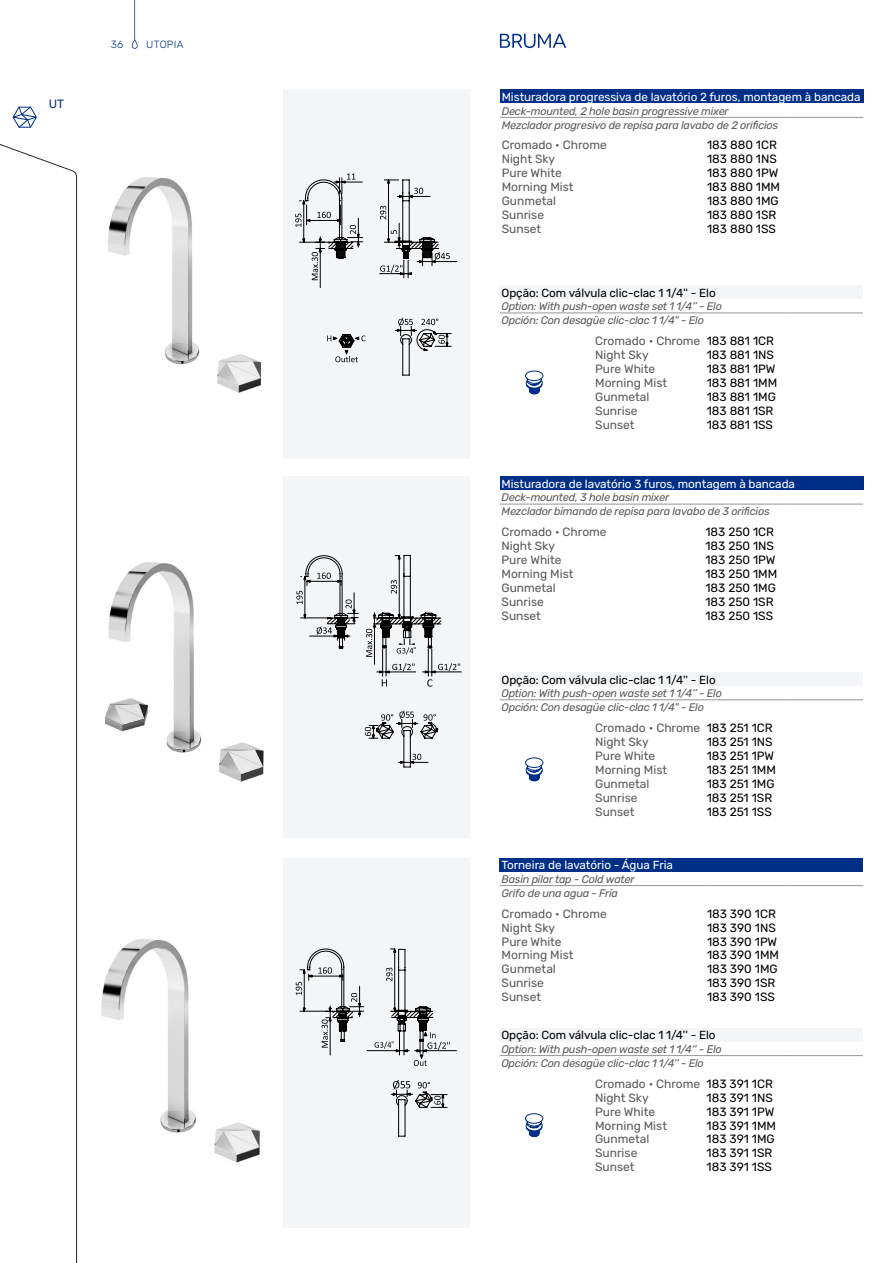
<style>
.page{position:relative;width:893px;height:1263px;background:#fff}
.page>*{position:absolute;margin:0;border:0;box-sizing:border-box;transform-origin:0 0}
.t1{font:12px/14px "Rubik";color:#58595b}
.t2{font:12px "Rubik";color:#000}
.t3{font:12px "Rubik";color:#002f87}
.t4{font:11.7px "Rubik";letter-spacing:-.005em;color:#fff}
.t5{font:11.7px "Rubik";letter-spacing:-.005em;color:#000}
.t6{font:italic 10.95px/14.1px "Rubik";letter-spacing:-.02em;color:#58595b}
.t7{font:300 10.5px "Rubik";letter-spacing:.03em;color:#002f87}
.s1{color:#000}
</style>
<div class="page">
<svg style="left:132px;top:0;width:6px;height:49px"></svg>
<svg style="left:500px;top:34px;width:66px;height:14px"></svg>
<div style="left:500px;top:89px;width:363px;height:14px;background:#002f87"></div>
<hr style="left:500px;top:117px;width:205px;height:1px;background:#939598">
<hr style="left:705px;top:117px;width:83px;height:1px;background:#939598">
<hr style="left:788px;top:117px;width:75px;height:1px;background:#939598">
<div style="left:500px;top:285px;width:363px;height:14px;background:#f3f5f7"></div>
<hr style="left:500px;top:313px;width:93px;height:1px;background:#939598">
<hr style="left:593px;top:313px;width:112px;height:1px;background:#939598">
<hr style="left:705px;top:313px;width:82px;height:1px;background:#939598">
<hr style="left:787px;top:313px;width:76px;height:1px;background:#939598">
<svg style="left:525px;top:371px;width:18px;height:23px"></svg>
<img style="left:108px;top:177px;width:154px;height:216px">
<div style="left:500px;top:476px;width:363px;height:14px;background:#002f87"></div>
<hr style="left:500px;top:504px;width:204px;height:1px;background:#939598">
<hr style="left:704px;top:504px;width:82px;height:1px;background:#939598">
<hr style="left:786px;top:504px;width:77px;height:1px;background:#939598">
<div style="left:500px;top:672px;width:363px;height:14px;background:#f3f5f7"></div>
<hr style="left:500px;top:699px;width:93px;height:1px;background:#939598">
<hr style="left:593px;top:699px;width:112px;height:1px;background:#939598">
<hr style="left:705px;top:699px;width:82px;height:1px;background:#939598">
<hr style="left:787px;top:699px;width:76px;height:1px;background:#939598">
<svg style="left:525px;top:757px;width:18px;height:24px"></svg>
<img style="left:105px;top:562px;width:159px;height:220px">
<div style="left:500px;top:858px;width:363px;height:14px;background:#002f87"></div>
<hr style="left:500px;top:885px;width:205px;height:1px;background:#939598">
<hr style="left:705px;top:885px;width:83px;height:1px;background:#939598">
<hr style="left:788px;top:885px;width:75px;height:1px;background:#939598">
<div style="left:500px;top:1028px;width:363px;height:14px;background:#f3f5f7"></div>
<hr style="left:500px;top:1055px;width:93px;height:1px;background:#939598">
<hr style="left:593px;top:1055px;width:112px;height:1px;background:#939598">
<hr style="left:705px;top:1055px;width:82px;height:1px;background:#939598">
<hr style="left:787px;top:1055px;width:76px;height:1px;background:#939598">
<svg style="left:525px;top:1113px;width:18px;height:24px"></svg>
<img style="left:101px;top:939px;width:159px;height:224px">
<div style="left:283px;top:89px;width:187px;height:370px;background:#f3f5f7"></div>
<div style="left:283px;top:476px;width:187px;height:362px;background:#f3f5f7"></div>
<div style="left:283px;top:858px;width:187px;height:369px;background:#f3f5f7"></div>
<svg style="left:295px;top:173px;width:162px;height:202px"></svg>
<svg style="left:365px;top:710px;width:73px;height:57px"></svg>
<svg style="left:296px;top:555px;width:166px;height:132px"></svg>
<svg style="left:296px;top:948px;width:161px;height:188px"></svg>
<svg style="left:0;top:106px;width:77px;height:1157px"></svg>
<p class="t3" style="left:49px;top:97px;width:17px">UT</p>
<p class="t7" style="left:111px;top:39px;width:14px">36</p>
<p class="t7" style="left:146px;top:39px;width:39px">UTOPIA</p>
<p class="t4" style="left:502px;top:91px;width:360px">Misturadora progressiva de lavatório 2 furos, montagem à bancada</p>
<p class="t6" style="left:502px;top:104px;width:278px">Deck-mounted, 2 hole basin progressive mixer<br>Mezclador progresivo de repisa para lavabo de 2 orificios</p>
<p class="t1" style="left:502px;top:139px;width:107px">Cromado • Chrome</p>
<p class="t2" style="left:707px;top:139px;width:71px">183 880 1CR</p>
<p class="t1" style="left:502px;top:153px;width:55px">Night Sky</p>
<p class="t2" style="left:707px;top:153px;width:71px">183 880 1NS</p>
<p class="t1" style="left:502px;top:167px;width:62px">Pure White</p>
<p class="t2" style="left:707px;top:166px;width:73px">183 880 1PW</p>
<p class="t1" style="left:502px;top:180px;width:73px">Morning Mist</p>
<p class="t2" style="left:707px;top:180px;width:74px">183 880 1MM</p>
<p class="t1" style="left:502px;top:194px;width:56px">Gunmetal</p>
<p class="t2" style="left:707px;top:194px;width:73px">183 880 1MG</p>
<p class="t1" style="left:502px;top:208px;width:44px">Sunrise</p>
<p class="t2" style="left:707px;top:208px;width:71px">183 880 1SR</p>
<p class="t1" style="left:502px;top:222px;width:41px">Sunset</p>
<p class="t2" style="left:707px;top:222px;width:70px">183 880 1SS</p>
<p class="t5" style="left:502px;top:286px;width:216px">Opção: Com válvula clic-clac 1 1/4'' - Elo</p>
<p class="t6" style="left:502px;top:300px;width:222px">Option: With push-open waste set 1 1/4’’ - Elo<br>Opción: Con desagüe clic-clac 1 1/4'' - Elo</p>
<p class="t1" style="left:595px;top:334px;width:180px">Cromado • Chrome <span class="s1">183 881 1CR<br></span>Night Sky</p>
<p class="t2" style="left:707px;top:348px;width:69px">183 881 1NS</p>
<p class="t1" style="left:595px;top:362px;width:62px">Pure White</p>
<p class="t2" style="left:707px;top:362px;width:70px">183 881 1PW</p>
<p class="t1" style="left:595px;top:376px;width:73px">Morning Mist</p>
<p class="t2" style="left:707px;top:376px;width:72px">183 881 1MM</p>
<p class="t1" style="left:595px;top:390px;width:56px">Gunmetal</p>
<p class="t2" style="left:707px;top:390px;width:71px">183 881 1MG</p>
<p class="t1" style="left:595px;top:404px;width:44px">Sunrise</p>
<p class="t2" style="left:707px;top:404px;width:68px">183 881 1SR</p>
<p class="t1" style="left:595px;top:418px;width:41px">Sunset</p>
<p class="t2" style="left:707px;top:418px;width:68px">183 881 1SS</p>
<p class="t4" style="left:502px;top:477px;width:295px">Misturadora de lavatório 3 furos, montagem à bancada</p>
<p class="t6" style="left:502px;top:491px;width:270px">Deck-mounted, 3 hole basin mixer<br>Mezclador bimando de repisa para lavabo de 3 orificios</p>
<p class="t1" style="left:502px;top:525px;width:107px">Cromado • Chrome</p>
<p class="t2" style="left:705px;top:525px;width:70px">183 250 1CR</p>
<p class="t1" style="left:502px;top:539px;width:55px">Night Sky</p>
<p class="t2" style="left:705px;top:539px;width:70px">183 250 1NS</p>
<p class="t1" style="left:502px;top:553px;width:62px">Pure White</p>
<p class="t2" style="left:705px;top:553px;width:72px">183 250 1PW</p>
<p class="t1" style="left:502px;top:567px;width:73px">Morning Mist</p>
<p class="t2" style="left:705px;top:567px;width:73px">183 250 1MM</p>
<p class="t1" style="left:502px;top:581px;width:56px">Gunmetal</p>
<p class="t2" style="left:705px;top:581px;width:72px">183 250 1MG</p>
<p class="t1" style="left:502px;top:595px;width:44px">Sunrise</p>
<p class="t2" style="left:705px;top:595px;width:70px">183 250 1SR</p>
<p class="t1" style="left:502px;top:609px;width:41px">Sunset</p>
<p class="t2" style="left:705px;top:609px;width:69px">183 250 1SS</p>
<p class="t5" style="left:502px;top:673px;width:216px">Opção: Com válvula clic-clac 1 1/4'' - Elo</p>
<p class="t6" style="left:502px;top:687px;width:222px">Option: With push-open waste set 1 1/4’’ - Elo<br>Opción: Con desagüe clic-clac 1 1/4'' - Elo</p>
<p class="t1" style="left:595px;top:721px;width:179px">Cromado • Chrome <span class="s1">183 251 1CR<br></span>Night Sky</p>
<p class="t2" style="left:707px;top:735px;width:67px">183 251 1NS</p>
<p class="t1" style="left:595px;top:749px;width:62px">Pure White</p>
<p class="t2" style="left:707px;top:749px;width:69px">183 251 1PW</p>
<p class="t1" style="left:595px;top:763px;width:73px">Morning Mist</p>
<p class="t2" style="left:707px;top:763px;width:71px">183 251 1MM</p>
<p class="t1" style="left:595px;top:777px;width:56px">Gunmetal</p>
<p class="t2" style="left:707px;top:777px;width:69px">183 251 1MG</p>
<p class="t1" style="left:595px;top:791px;width:44px">Sunrise</p>
<p class="t2" style="left:707px;top:791px;width:67px">183 251 1SR</p>
<p class="t1" style="left:595px;top:805px;width:41px">Sunset</p>
<p class="t2" style="left:707px;top:805px;width:67px">183 251 1SS</p>
<p class="t4" style="left:502px;top:859px;width:173px">Torneira de lavatório - Água Fria</p>
<p class="t6" style="left:502px;top:872px;width:134px">Basin pilar tap - Cold water<br>Grifo de una agua - Fría</p>
<p class="t1" style="left:502px;top:907px;width:107px">Cromado • Chrome</p>
<p class="t2" style="left:707px;top:907px;width:70px">183 390 1CR</p>
<p class="t1" style="left:502px;top:921px;width:55px">Night Sky</p>
<p class="t2" style="left:707px;top:921px;width:70px">183 390 1NS</p>
<p class="t1" style="left:502px;top:935px;width:62px">Pure White</p>
<p class="t2" style="left:707px;top:935px;width:72px">183 390 1PW</p>
<p class="t1" style="left:502px;top:949px;width:73px">Morning Mist</p>
<p class="t2" style="left:707px;top:949px;width:73px">183 390 1MM</p>
<p class="t1" style="left:502px;top:962px;width:56px">Gunmetal</p>
<p class="t2" style="left:707px;top:962px;width:72px">183 390 1MG</p>
<p class="t1" style="left:502px;top:976px;width:44px">Sunrise</p>
<p class="t2" style="left:707px;top:976px;width:70px">183 390 1SR</p>
<p class="t1" style="left:502px;top:990px;width:41px">Sunset</p>
<p class="t2" style="left:707px;top:990px;width:69px">183 390 1SS</p>
<p class="t5" style="left:501px;top:1029px;width:216px">Opção: Com válvula clic-clac 1 1/4'' - Elo</p>
<p class="t6" style="left:501px;top:1042px;width:222px">Option: With push-open waste set 1 1/4’’ - Elo<br>Opción: Con desagüe clic-clac 1 1/4'' - Elo</p>
<p class="t1" style="left:595px;top:1077px;width:179px">Cromado • Chrome <span class="s1">183 391 1CR<br></span>Night Sky</p>
<p class="t2" style="left:707px;top:1091px;width:68px">183 391 1NS</p>
<p class="t1" style="left:595px;top:1105px;width:62px">Pure White</p>
<p class="t2" style="left:707px;top:1105px;width:69px">183 391 1PW</p>
<p class="t1" style="left:595px;top:1119px;width:73px">Morning Mist</p>
<p class="t2" style="left:707px;top:1118px;width:71px">183 391 1MM</p>
<p class="t1" style="left:595px;top:1132px;width:56px">Gunmetal</p>
<p class="t2" style="left:707px;top:1132px;width:70px">183 391 1MG</p>
<p class="t1" style="left:595px;top:1146px;width:44px">Sunrise</p>
<p class="t2" style="left:707px;top:1146px;width:67px">183 391 1SR</p>
<p class="t1" style="left:595px;top:1160px;width:41px">Sunset</p>
<p class="t2" style="left:707px;top:1160px;width:67px">183 391 1SS</p>
</div>
